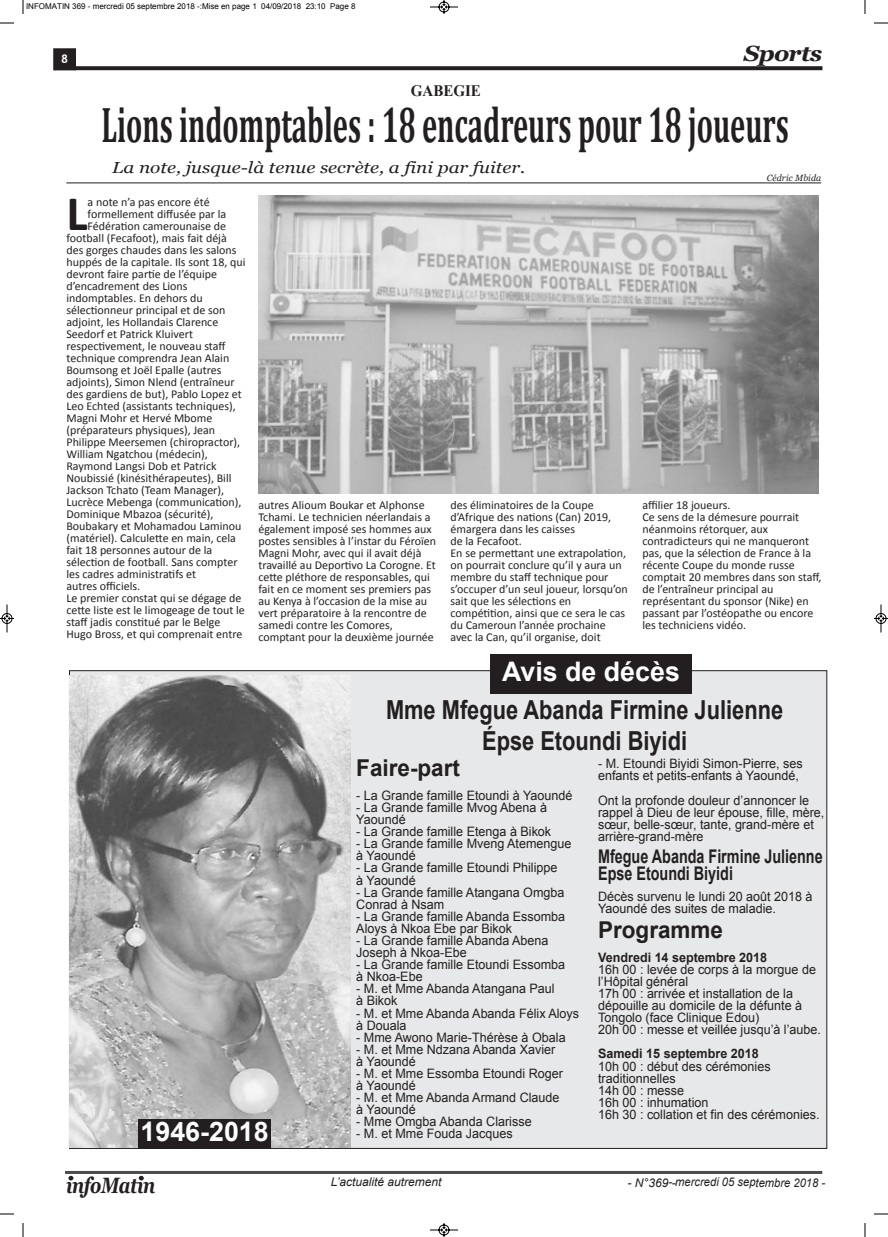
<style>
.page{position:relative;width:888px;height:1237px;background:#fff}
.page>*{position:absolute;margin:0;border:0;box-sizing:border-box;transform-origin:0 0}
.t1{font:700 50.3px "Cambria";color:#231f20;scale:.57 1}
.t2{font:700 50px "Calibri";color:#231f20}
.t3{font:700 26.9px "Arial";color:#fff}
.t4{font:700 26.2px/30.8px "Arial";color:#231f20;text-align:center;scale:.83 1}
.t5{font:700 23.2px "Arial";color:#231f20}
.t6{font:italic 700 22.1px "Georgia";letter-spacing:-.025em;color:#231f20;scale:.8 1}
.t7{font:italic 700 22px "Georgia";letter-spacing:-.035em;color:#231f20;scale:1.1 1}
.t8{font:700 18.9px/17.5px "Arial";color:#231f20;scale:.76 1}
.t9{font:italic 16px "Georgia";color:#231f20;scale:1.19 1}
.t10{font:700 16px "Times New Roman";color:#231f20;scale:.94 1}
.t11{font:13px/12.1px "Arial";color:#231f20}
.t12{font:700 13px "Arial";color:#231f20}
.t13{font:12px/12px "Calibri";color:#231f20}
.t14{font:italic 12px "Arial";color:#231f20}
.t15{font:700 12px "Trebuchet MS";color:#fff}
.t16{font:italic 9px "Georgia";letter-spacing:.015em;color:#231f20}
.t17{font:8px "Arial";color:#000}
</style>
<div class="page">
<svg style="left:76px;top:66px;width:746px;height:4px;background:#2e2a2b"></svg>
<div style="left:54px;top:49px;width:21px;height:21px;background:#231f20"></div>
<div style="left:53px;top:49px;width:23px;height:21px;border:1px solid #231f20"></div>
<svg style="left:69px;top:1175px;width:4px;height:5px"></svg>
<svg style="left:139px;top:1175px;width:5px;height:5px"></svg>
<hr style="left:65px;top:1171px;width:757px;height:3px;background:#4b4c4d">
<img style="left:259px;top:196px;width:560px;height:297px">
<hr style="left:66px;top:183px;width:755px;height:1px;background:#231f20">
<div style="left:69px;top:670px;width:758px;height:478px;background:#e7e8e9"></div>
<div style="left:490px;top:654px;width:202px;height:39px;background:#231f20"></div>
<img style="left:69px;top:675px;width:281px;height:472px">
<div style="left:138px;top:1119px;width:133px;height:30px;background:#231f20"></div>
<svg style="left:23px;top:0;width:1px;height:14px"></svg>
<svg style="left:0;top:23px;width:14px;height:1px"></svg>
<svg style="left:865px;top:0;width:1px;height:14px"></svg>
<svg style="left:874px;top:23px;width:14px;height:1px"></svg>
<svg style="left:23px;top:1223px;width:1px;height:14px"></svg>
<svg style="left:0;top:1213px;width:14px;height:1px"></svg>
<svg style="left:865px;top:1223px;width:1px;height:14px"></svg>
<svg style="left:874px;top:1213px;width:14px;height:1px"></svg>
<svg style="left:430px;top:0;width:28px;height:14px"></svg>
<svg style="left:430px;top:1223px;width:28px;height:14px"></svg>
<svg style="left:0;top:604px;width:14px;height:29px"></svg>
<svg style="left:874px;top:604px;width:14px;height:29px"></svg>
<p class="t17" style="left:26px;top:2px;width:331px">INFOMATIN 369 - mercredi 05 septembre 2018 -:Mise en page 1 04/09/2018 23:10 Page 8</p>
<p class="t15" style="left:61px;top:51px;width:9px">8</p>
<h3 class="t10" style="left:411px;top:82px;width:76px">gABEgIE</h3>
<h3 class="t7" style="left:744px;top:41px;width:73px">Sports</h3>
<h1 class="t1" style="left:101px;top:94px;width:1207px">Lions indomptables : 18 encadreurs pour 18 joueurs</h1>
<h3 class="t9" style="left:112px;top:158px;width:349px">La note, jusque-là tenue secrète, a fini par fuiter.</h3>
<p class="t16" style="left:767px;top:173px;width:56px">Cédric Mbida</p>
<h2 class="t2" style="left:66px;top:192px;width:23px">L</h2>
<p class="t13" style="left:88px;top:196px;width:124px">a note n’a pas encore été</p>
<p class="t13" style="left:88px;top:208px;width:140px">formellement diffusée par la</p>
<p class="t13" style="left:88px;top:220px;width:140px">Fédération camerounaise de</p>
<p class="t13" style="left:66px;top:232px;width:162px">football (Fecafoot), mais fait déjà</p>
<p class="t13" style="left:66px;top:244px;width:172px">des gorges chaudes dans les salons</p>
<p class="t13" style="left:66px;top:256px;width:181px">huppés de la capitale. Ils sont 18, qui</p>
<p class="t13" style="left:66px;top:268px;width:152px">devront faire partie de l’équipe</p>
<p class="t13" style="left:66px;top:280px;width:123px">d’encadrement des Lions</p>
<p class="t13" style="left:66px;top:292px;width:138px">indomptables. En dehors du</p>
<p class="t13" style="left:66px;top:304px;width:161px">sélectionneur principal et de son</p>
<p class="t13" style="left:66px;top:316px;width:153px">adjoint, les Hollandais Clarence</p>
<p class="t13" style="left:66px;top:328px;width:128px">Seedorf et Patrick Kluivert</p>
<p class="t13" style="left:66px;top:340px;width:161px">respectivement, le nouveau staff</p>
<p class="t13" style="left:66px;top:352px;width:164px">technique comprendra Jean Alain</p>
<p class="t13" style="left:66px;top:364px;width:157px">Boumsong et Joël Epalle (autres</p>
<p class="t13" style="left:66px;top:376px;width:170px">adjoints), Simon Nlend (entraîneur</p>
<p class="t13" style="left:66px;top:388px;width:177px">des gardiens de but), Pablo Lopez et</p>
<p class="t13" style="left:66px;top:400px;width:171px">Leo Echted (assistants techniques),</p>
<p class="t13" style="left:66px;top:412px;width:148px">Magni Mohr et Hervé Mbome</p>
<p class="t13" style="left:66px;top:424px;width:150px">(préparateurs physiques), Jean</p>
<p class="t13" style="left:66px;top:436px;width:175px">Philippe Meersemen (chiropractor),</p>
<p class="t13" style="left:66px;top:448px;width:143px">William Ngatchou (médecin),</p>
<p class="t13" style="left:66px;top:460px;width:152px">Raymond Langsi Dob et Patrick</p>
<p class="t13" style="left:66px;top:472px;width:167px">Noubissié (kinésithérapeutes), Bill</p>
<p class="t13" style="left:66px;top:484px;width:159px">Jackson Tchato (Team Manager),</p>
<p class="t13" style="left:66px;top:496px;width:176px">Lucrèce Mebenga (communication),</p>
<p class="t13" style="left:66px;top:508px;width:149px">Dominique Mbazoa (sécurité),</p>
<p class="t13" style="left:66px;top:520px;width:176px">Boubakary et Mohamadou Laminou</p>
<p class="t13" style="left:66px;top:532px;width:171px">(matériel). Calculette en main, cela</p>
<p class="t13" style="left:66px;top:544px;width:147px">fait 18 personnes autour de la</p>
<p class="t13" style="left:66px;top:556px;width:173px">sélection de football. Sans compter</p>
<p class="t13" style="left:66px;top:568px;width:131px">les cadres administratifs et</p>
<p class="t13" style="left:66px;top:580px;width:75px">autres officiels.</p>
<p class="t13" style="left:66px;top:592px;width:177px">Le premier constat qui se dégage de</p>
<p class="t13" style="left:66px;top:604px;width:180px">cette liste est le limogeage de tout le</p>
<p class="t13" style="left:66px;top:616px;width:155px">staff jadis constitué par le Belge</p>
<p class="t13" style="left:66px;top:628px;width:177px">Hugo Bross, et qui comprenait entre</p>
<p class="t13" style="left:258px;top:500px;width:179px">autres Alioum Boukar et Alphonse Tchami. Le technicien néerlandais a également imposé ses hommes aux postes sensibles à l’instar du Féroïen Magni Mohr, avec qui il avait déjà travaillé au Deportivo La Corogne. Et cette pléthore de responsables, qui fait en ce moment ses premiers pas au Kenya à l’occasion de la mise au vert préparatoire à la rencontre de samedi contre les Comores, comptant pour la deuxième journée</p>
<p class="t13" style="left:450px;top:500px;width:179px">des éliminatoires de la Coupe d’Afrique des nations (Can) 2019, émargera dans les caisses<br>de la Fecafoot.<br>En se permettant une extrapolation, on pourrait conclure qu’il y aura un membre du staff technique pour s’occuper d’un seul joueur, lorsqu’on sait que les sélections en compétition, ainsi que ce sera le cas du Cameroun l’année prochaine avec la Can, qu’il organise, doit</p>
<p class="t13" style="left:642px;top:500px;width:181px">affilier 18 joueurs.<br>Ce sens de la démesure pourrait néanmoins rétorquer, aux contradicteurs qui ne manqueront pas, que la sélection de France à la récente Coupe du monde russe comptait 20 membres dans son staff, de l’entraîneur principal au représentant du sponsor (Nike) en passant par l’ostéopathe ou encore les techniciens vidéo.</p>
<h3 class="t3" style="left:502px;top:656px;width:179px">Avis de décès</h3>
<h3 class="t4" style="left:386px;top:694px;width:480px">Mme Mfegue Abanda Firmine Julienne<br>Épse Etoundi Biyidi</h3>
<h3 class="t3" style="left:141px;top:1116px;width:130px">1946-2018</h3>
<h3 class="t5" style="left:356px;top:755px;width:105px">Faire-part</h3>
<p class="t11" style="left:356px;top:789px;width:218px">- La Grande famille Etoundi à Yaoundé</p>
<p class="t11" style="left:356px;top:801px;width:192px">- La Grande famille Mvog Abena à<br>Yaoundé</p>
<p class="t11" style="left:356px;top:825px;width:196px">- La Grande famille Etenga à Bikok</p>
<p class="t11" style="left:356px;top:837px;width:217px">- La Grande famille Mveng Atemengue à Yaoundé</p>
<p class="t11" style="left:356px;top:862px;width:203px">- La Grande famille Etoundi Philippe à Yaoundé</p>
<p class="t11" style="left:356px;top:886px;width:210px">- La Grande famille Atangana Omgba<br>Conrad à Nsam</p>
<p class="t11" style="left:356px;top:910px;width:210px">- La Grande famille Abanda Essomba<br>Aloys à Nkoa Ebe par Bikok</p>
<p class="t11" style="left:356px;top:934px;width:194px">- La Grande famille Abanda Abena<br>Joseph à Nkoa-Ebe</p>
<p class="t11" style="left:356px;top:958px;width:210px">- La Grande famille Etoundi Essomba à Nkoa-Ebe</p>
<p class="t11" style="left:356px;top:982px;width:200px">- M. et Mme Abanda Atangana Paul à Bikok</p>
<p class="t11" style="left:356px;top:1007px;width:224px">- M. et Mme Abanda Abanda Félix Aloys à Douala</p>
<p class="t11" style="left:356px;top:1031px;width:211px">- Mme Awono Marie-Thérèse à Obala</p>
<p class="t11" style="left:356px;top:1043px;width:201px">- M. et Mme Ndzana Abanda Xavier à Yaoundé</p>
<p class="t11" style="left:356px;top:1067px;width:208px">- M. et Mme Essomba Etoundi Roger à Yaoundé</p>
<p class="t11" style="left:356px;top:1091px;width:205px">- M. et Mme Abanda Armand Claude à Yaoundé</p>
<p class="t11" style="left:356px;top:1115px;width:177px">- Mme Omgba Abanda Clarisse</p>
<p class="t11" style="left:356px;top:1127px;width:158px">- M. et Mme Fouda Jacques</p>
<h3 class="t6" style="left:66px;top:1172px;width:113px">infoMatin</h3>
<p class="t14" style="left:331px;top:1174px;width:112px">L’actualité autrement</p>
<p class="t11" style="left:598px;top:757px;width:206px">- M. Etoundi Biyidi Simon-Pierre, ses enfants et petits-enfants à Yaoundé,</p>
<p class="t11" style="left:598px;top:794px;width:228px">Ont la profonde douleur d’annoncer le rappel à Dieu de leur épouse, fille, mère, sœur, belle-sœur, tante, grand-mère et arrière-grand-mère</p>
<h3 class="t8" style="left:598px;top:847px;width:297px">Mfegue Abanda Firmine Julienne<br>Epse Etoundi Biyidi</h3>
<p class="t11" style="left:598px;top:890px;width:216px">Décès survenu le lundi 20 août 2018 à<br>Yaoundé des suites de maladie.</p>
<h3 class="t5" style="left:598px;top:916px;width:127px">Programme</h3>
<p class="t12" style="left:598px;top:950px;width:171px">Vendredi 14 septembre 2018</p>
<p class="t11" style="left:598px;top:963px;width:224px">16h 00 : levée de corps à la morgue de l’Hôpital général<br>17h 00 : arrivée et installation de la dépouille au domicile de la défunte à<br>Tongolo (face Clinique Edou)<br>20h 00 : messe et veillée jusqu’à l’aube.</p>
<p class="t12" style="left:598px;top:1046px;width:162px">Samedi 15 septembre 2018</p>
<p class="t11" style="left:598px;top:1060px;width:223px">10h 00 : début des cérémonies traditionnelles<br>14h 00 : messe<br>16h 00 : inhumation<br>16h 30 : collation et fin des cérémonies.</p>
<p class="t14" style="left:628px;top:1175px;width:199px">- N°369--mercredi 05 septembre 2018 -</p>
</div>
